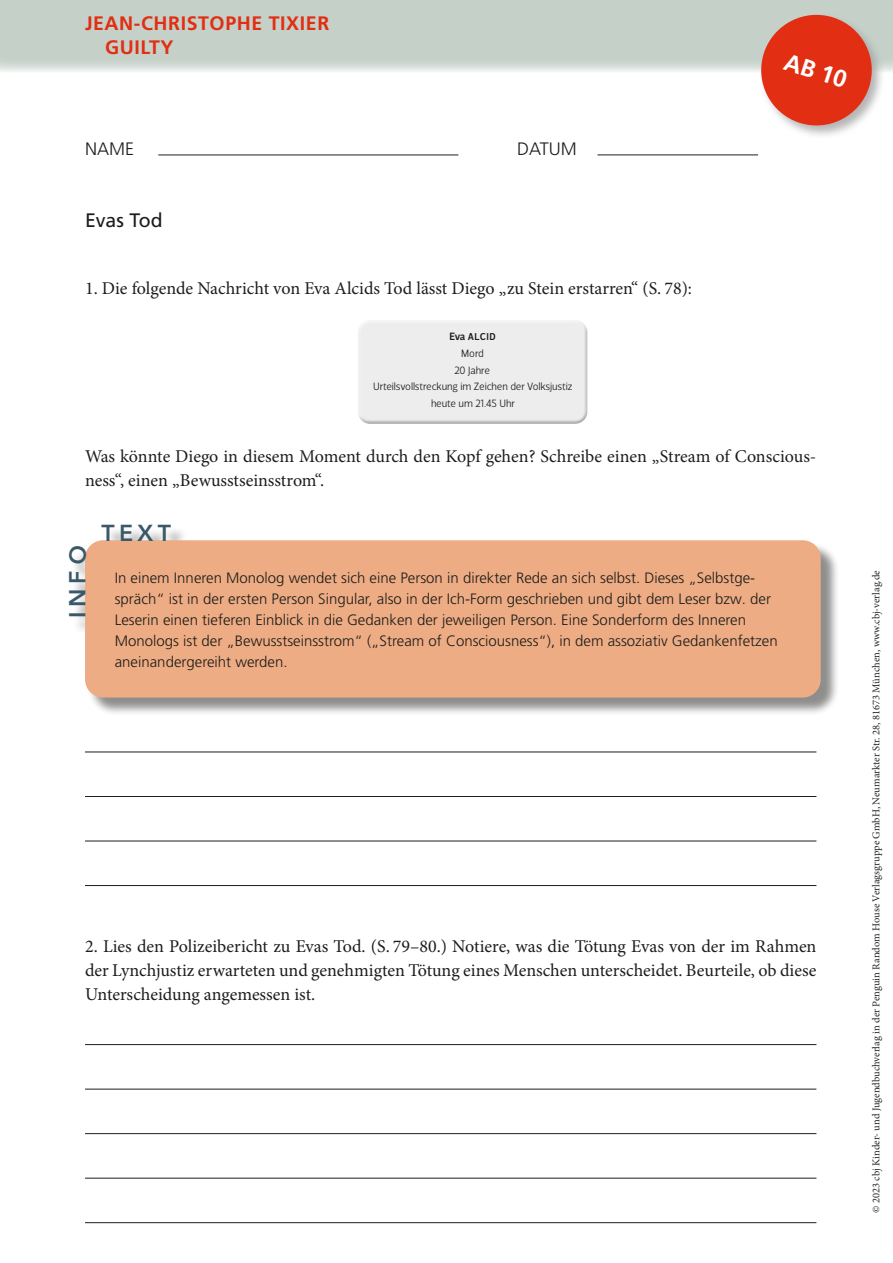
<style>
.page{position:relative;width:893px;height:1263px;background:#fff}
.page>*{position:absolute;margin:0;border:0;box-sizing:border-box;transform-origin:0 0}
.t1{font:700 24px "Frutiger LT Pro";color:#fff}
.t2{font:800 23.1px "Avenir";letter-spacing:.19em;color:#395868}
.t3{font:700 19.5px/24px "Frutiger LT Pro";letter-spacing:.03em;color:#e22e12}
.t4{font:19.5px "Frutiger LT Pro";color:#1d1d1b}
.t5{font:18px/24px "Minion Pro";color:#1d1d1b}
.t6{font:300 18px "Frutiger LT Pro";color:#1d1d1b}
.t7{font:300 15px/21px "Frutiger LT Pro";color:#1d1d1b}
.t8{font:300 10.8px/16.8px "Velino Sans";letter-spacing:-.01em;color:#1d1d1b;text-align:center}
.t9{font:10.5px "Minion Pro";color:#252423}
.t10{font:500 10.2px "Velino Sans";letter-spacing:.045em;color:#1d1d1b}
.s1{font-size:10.8px}
</style>
<div class="page">
<div style="left:0;top:0;width:893px;height:72px;background:#c4d0c8"></div>
<div style="left:759px;top:13px;width:127px;height:127px;background:#9d9d9d;opacity:.75"></div>
<svg style="left:754px;top:13px;width:124px;height:119px"></svg>
<hr style="left:158px;top:155px;width:300px;height:1px;background:#1d1d1b">
<hr style="left:597px;top:155px;width:161px;height:1px;background:#1d1d1b">
<hr style="left:85px;top:752px;width:731px;height:1px;background:#1d1d1b">
<hr style="left:85px;top:796px;width:731px;height:1px;background:#1d1d1b">
<hr style="left:85px;top:841px;width:731px;height:1px;background:#1d1d1b">
<hr style="left:85px;top:885px;width:731px;height:1px;background:#1d1d1b">
<hr style="left:85px;top:1044px;width:731px;height:1px;background:#1d1d1b">
<hr style="left:85px;top:1089px;width:731px;height:1px;background:#1d1d1b">
<hr style="left:85px;top:1133px;width:731px;height:1px;background:#1d1d1b">
<hr style="left:85px;top:1178px;width:731px;height:1px;background:#1d1d1b">
<hr style="left:85px;top:1222px;width:731px;height:1px;background:#1d1d1b">
<div style="left:356px;top:318px;width:232px;height:99px;background:#f5f5f5"></div>
<div style="left:356px;top:323px;width:232px;height:102px;background:#1d1d1b;opacity:.3"></div>
<div style="left:71px;top:527px;width:768px;height:189px;background:#1d1d1b;opacity:.5"></div>
<div style="left:85px;top:540px;width:736px;height:157px;background:#edac83;border-radius:18px"></div>
<svg style="left:71px;top:545px;width:17px;height:20px"></svg>
<p class="t3" style="left:105px;top:12px;width:226px;text-indent:-20px">JEAN-CHRISTOPHE TIXIER<br>GUILTY</p>
<p class="t6" style="left:85px;top:138px;width:51px">NAME</p>
<p class="t6" style="left:517px;top:138px;width:61px">DATUM</p>
<p class="t4" style="left:85px;top:209px;width:79px">Evas Tod</p>
<p class="t5" style="left:85px;top:276px;width:608px">1. Die folgende Nachricht von Eva Alcids Tod lässt Diego „zu Stein erstarren“ (S. 78):</p>
<p class="t10" style="left:449px;top:330px;width:48px"><span class="s1">Eva</span> ALCID</p>
<p class="t8" style="left:373px;top:345px;width:201px">Mord<br>20 Jahre<br>Urteilsvollstreckung im Zeichen der Volksjustiz heute um 21.45 Uhr</p>
<h1 class="t1" style="left:789px;top:47px;width:66px;rotate:18deg">AB 10</h1>
<p class="t5" style="left:85px;top:444px;width:733px">Was könnte Diego in diesem Moment durch den Kopf gehen? Schreibe einen „Stream of Conscious&shy;ness“, einen „Bewusstseinsstrom“.</p>
<p class="t2" style="left:60px;top:618px;width:48px;rotate:-90deg">INF</p>
<p class="t2" style="left:101px;top:515px;width:71px">TEXT</p>
<p class="t7" style="left:115px;top:567px;width:664px">In einem Inneren Monolog wendet sich eine Person in direkter Rede an sich selbst. Dieses „Selbstge&shy;spräch“ ist in der ersten Person Singular, also in der Ich-Form geschrieben und gibt dem Leser bzw. der Leserin einen tieferen Einblick in die Gedanken der jeweiligen Person. Eine Sonderform des Inneren Monologs ist der „Bewusstseinsstrom“ („Stream of Consciousness“), in dem assoziativ Gedankenfetzen aneinandergereiht werden.</p>
<p class="t5" style="left:85px;top:934px;width:733px;text-align:justify">2. Lies den Polizeibericht zu Evas Tod. (S. 79–80.) Notiere, was die Tötung Evas von der im Rahmen der Lynchjustiz erwarteten und genehmigten Tötung eines Menschen unterscheidet. Beurteile, ob diese Unterscheidung angemessen ist.</p>
<p class="t9" style="left:869px;top:1213px;width:644px;rotate:-90deg">© 2023 cbj Kinder- und Jugendbuchverlag in der Penguin Random House Verlagsgruppe GmbH, Neumarkter Str. 28, 81673 München, www.cbj-verlag.de</p>
</div>
